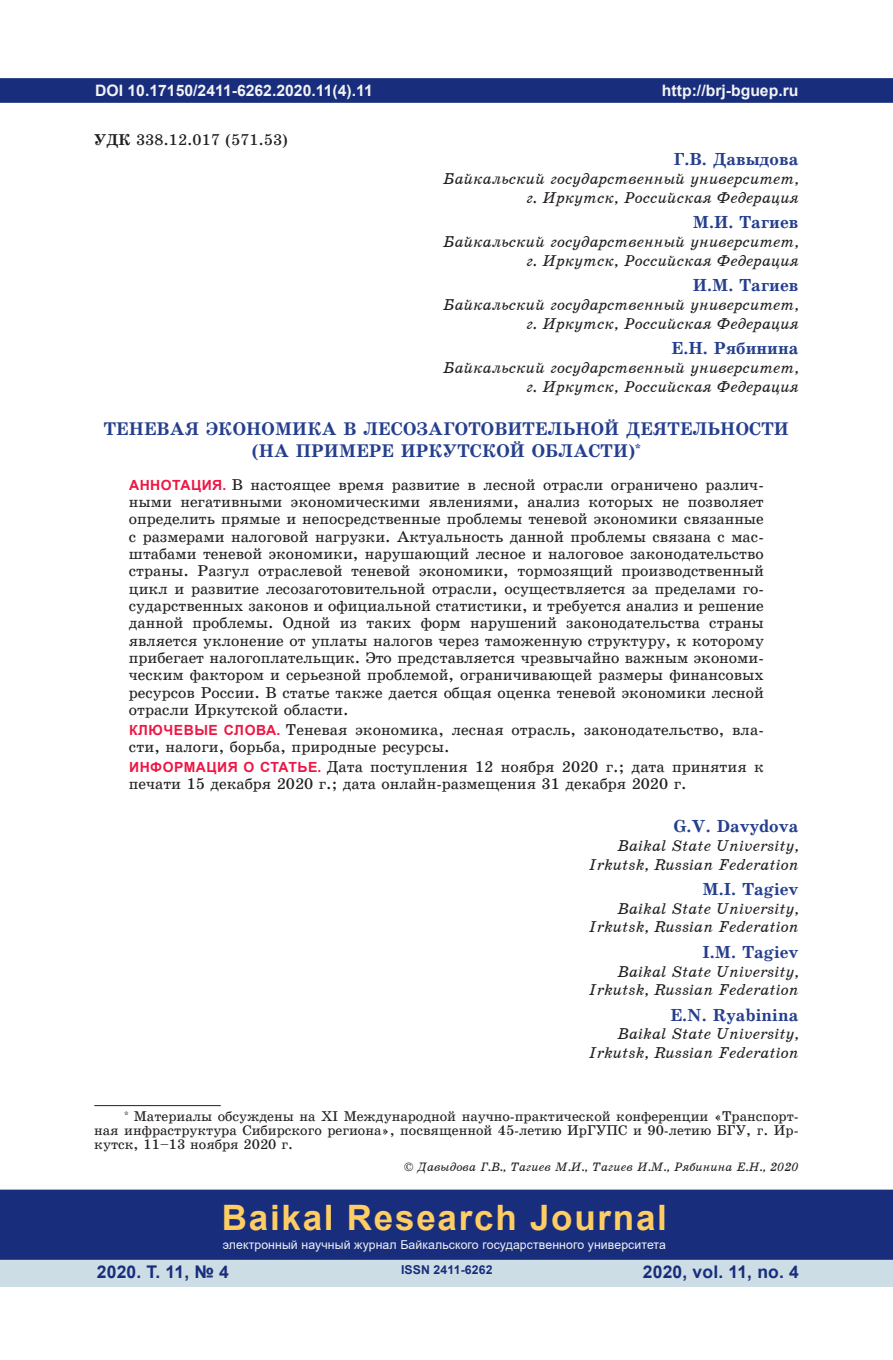
<style>
.page{position:relative;width:893px;height:1360px;background:#fff}
.page>*{position:absolute;margin:0;border:0;box-sizing:border-box;transform-origin:0 0}
.t1{font:700 35px "Arial";letter-spacing:.05em;color:#fecd64}
.Заголовок{font:18.38px "School Book C Bold";letter-spacing:.01em;color:#253f8e}
.Инфа{font:17.5px "School Book C Bold";color:#253f8e}
.Автор{font:17.5px "School Book C Bold";color:#253f8e}
.t2{font:700 17.5px "Arial";letter-spacing:.01em;color:#182d7c}
.Аннотация_текст{font:15.75px/17.3px "School Book C";color:#231f20;text-align:justify}
.регалии{font:15.75px/18.9px "School Book C Italic";color:#231f20;text-align:right}
.Инфа-2{font:15.75px/17.3px "School Book C";color:#231f20}
.КС{font:15.75px/17.3px "School Book C";letter-spacing:.005em;color:#231f20}
.t3{font:700 15.75px "Arial";color:#f2f3f4}
.УДК_ББК{font:15.75px "School Book C";color:#231f20}
.Сноска{font:14.17px/14px "School Book C";color:#231f20;text-align:justify}
.t4{font:12.25px "Arial";letter-spacing:.01em;color:#f2f3f4}
.копирайт_автора{font:12.25px "School Book C Italic";color:#231f20}
.t5{font:700 12.25px "Arial";letter-spacing:.01em;color:#182d7c}
.s1{font-family:"School Book C Bold"}
.s2{font-family:"Arial";font-weight:700;font-size:14px;color:#ed1845}
</style>
<div class="page">
<div style="left:0;top:78px;width:893px;height:25px;background:#182d7c;border:2px solid #182d7c"></div>
<div style="left:0;top:1258px;width:893px;height:28px;background:#cddde6"></div>
<div style="left:0;top:1189px;width:893px;height:70px;background:#182d7c;border:2px solid #182d7c"></div>
<hr style="left:94px;top:1105px;width:127px;height:1px;background:#231f20">
<p class="t3" style="left:95px;top:79px;width:279px">DOI 10.17150/2411-6262.2020.11(4).11</p>
<p class="t3" style="left:662px;top:79px;width:138px">http://brj-bguep.ru</p>
<p class="УДК_ББК" style="left:94px;top:131px;width:195px"><span class="s1">УДК</span> 338.12.017 (571.53)</p>
<p class="Автор" style="left:674px;top:150px;width:126px">Г.В. Давыдова</p>
<p class="регалии" style="left:443px;top:169px;width:357px">Байкальский государственный университет, г. Иркутск, Российская Федерация</p>
<p class="Автор" style="left:693px;top:213px;width:107px">М.И. Тагиев</p>
<p class="регалии" style="left:443px;top:232px;width:357px">Байкальский государственный университет, г. Иркутск, Российская Федерация</p>
<p class="Автор" style="left:693px;top:276px;width:107px">И.М. Тагиев</p>
<p class="регалии" style="left:443px;top:295px;width:357px">Байкальский государственный университет, г. Иркутск, Российская Федерация</p>
<p class="Автор" style="left:672px;top:339px;width:128px">Е.Н. Рябинина</p>
<p class="регалии" style="left:443px;top:358px;width:357px">Байкальский государственный университет, г. Иркутск, Российская Федерация</p>
<p class="Заголовок" style="left:104px;top:419px;width:687px">ТЕНЕВАЯ ЭКОНОМИКА В ЛЕСОЗАГОТОВИТЕЛЬНОЙ ДЕЯТЕЛЬНОСТИ</p>
<p class="Заголовок" style="left:252px;top:441px;width:390px">(НА ПРИМЕРЕ ИРКУТСКОЙ ОБЛАСТИ)<sup>*</sup></p>
<p class="Аннотация_текст" style="left:129px;top:476px;width:636px"><span class="s2">АННОТАЦИЯ.</span> В настоящее время развитие в лесной отрасли ограничено различ&shy;ными негативными экономическими явлениями, анализ которых не позволяет определить прямые и непосредственные проблемы теневой экономики связанные с размерами налоговой нагрузки. Актуальность данной проблемы связана с мас&shy;штабами теневой экономики, нарушающий лесное и налоговое законодательство страны. Разгул отраслевой теневой экономики, тормозящий производственный цикл и развитие лесозаготовительной отрасли, осуществляется за пределами го&shy;сударственных законов и официальной статистики, и требуется анализ и решение данной проблемы. Одной из таких форм нарушений законодательства страны является уклонение от уплаты налогов через таможенную структуру, к которому прибегает налогоплательщик. Это представляется чрезвычайно важным экономи&shy;ческим фактором и серьезной проблемой, ограничивающей размеры финансовых ресурсов России. В статье также дается общая оценка теневой экономики лесной отрасли Иркутской области.</p>
<p class="КС" style="left:129px;top:721px;width:636px"><span class="s2">КЛЮЧЕВЫЕ СЛОВА.</span> Теневая экономика, лесная отрасль, законодательство, вла&shy;сти, налоги, борьба, природные ресурсы.</p>
<p class="Инфа-2" style="left:129px;top:758px;width:636px"><span class="s2">ИНФОРМАЦИЯ О СТАТЬЕ.</span> Дата поступления 12 ноября 2020 г.; дата принятия к печати 15 декабря 2020 г.; дата онлайн-размещения 31 декабря 2020 г.</p>
<p class="Инфа" style="left:673px;top:816px;width:127px">G.V. Davydova</p>
<p class="регалии" style="left:618px;top:835px;width:182px">Baikal State University,</p>
<p class="регалии" style="left:589px;top:854px;width:211px">Irkutsk, Russian Federation</p>
<p class="Инфа" style="left:702px;top:879px;width:98px">M.I. Tagiev</p>
<p class="регалии" style="left:618px;top:898px;width:182px">Baikal State University,</p>
<p class="регалии" style="left:589px;top:917px;width:211px">Irkutsk, Russian Federation</p>
<p class="Инфа" style="left:702px;top:942px;width:98px">I.M. Tagiev</p>
<p class="регалии" style="left:618px;top:961px;width:182px">Baikal State University,</p>
<p class="регалии" style="left:589px;top:980px;width:211px">Irkutsk, Russian Federation</p>
<p class="Инфа" style="left:670px;top:1005px;width:130px">E.N. Ryabinina</p>
<p class="регалии" style="left:618px;top:1024px;width:182px">Baikal State University,</p>
<p class="регалии" style="left:589px;top:1043px;width:211px">Irkutsk, Russian Federation</p>
<p class="Сноска" style="left:94px;top:1109px;width:706px;text-indent:30px"><sup>*</sup> Материалы обсуждены на XI Международной научно-практической конференции «Транспорт&shy;ная инфраструктура Сибирского региона», посвященной 45-летию ИрГУПС и 90-летию БГУ, г. Ир&shy;кутск, 11–13 ноября 2020 г.</p>
<p class="копирайт_автора" style="left:404px;top:1160px;width:396px">© Давыдова Г.В., Тагиев М.И., Тагиев И.М., Рябинина Е.Н., 2020</p>
<h1 class="t1" style="left:222px;top:1192px;width:447px">Baikal Research Journal</h1>
<p class="t4" style="left:223px;top:1236px;width:445px">электронный научный журнал Байкальского государственного университета</p>
<p class="t2" style="left:97px;top:1259px;width:134px">2020. Т. 11, № 4</p>
<p class="t5" style="left:401px;top:1261px;width:93px">ISSN 2411-6262</p>
<p class="t2" style="left:643px;top:1259px;width:158px">2020, vol. 11, no. 4</p>
</div>
